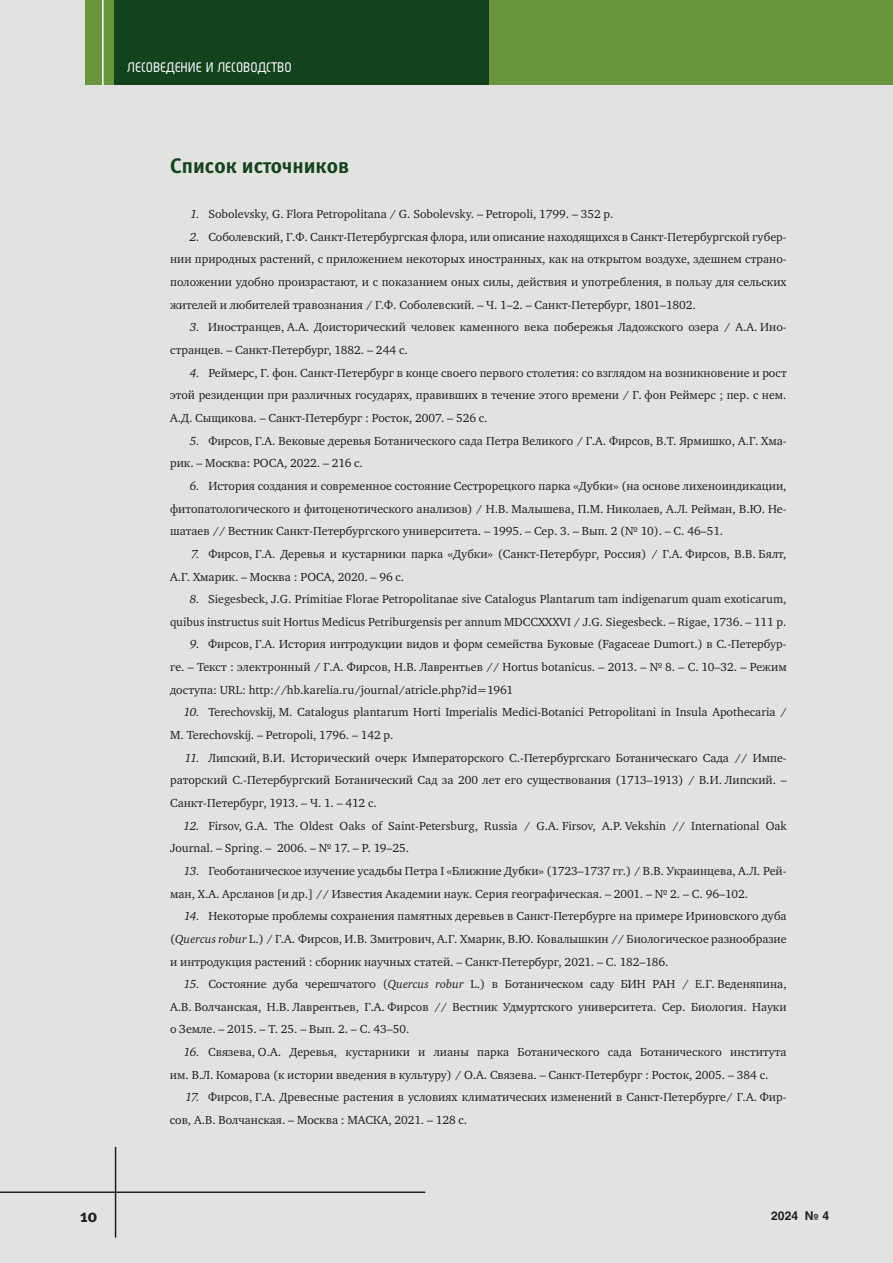
<style>
.page{position:relative;width:893px;height:1263px;background:#e2e2e1}
.page>*{position:absolute;margin:0;border:0;box-sizing:border-box;transform-origin:0 0}
.t1{font:21px "Meta Bold LFC";color:#13431d}
.t2{font:18px "Meta Bold C";color:#231f20}
.t3{font:700 16.5px "Magic C";color:#fff}
.t4{font:12px/22.6px "Charter C";color:#231f20}
.t5{font:700 12px "Helios C";color:#231f20}
.s1{font-style:italic}
</style>
<div class="page">
<div style="left:85px;top:0;width:808px;height:85px;background:#6b943e"></div>
<div style="left:115px;top:0;width:374px;height:85px;background:#13431d"></div>
<hr style="left:102px;top:0;width:2px;height:85px;background:#fff">
<hr style="left:0;top:1191px;width:425px;height:2px;background:#231f20">
<hr style="left:115px;top:1147px;width:1px;height:90px;background:#231f20">
<h3 class="t3" style="left:128px;top:60px;width:166px">ЛЕСОВЕДЕНИЕ И ЛЕСОВОДСТВО</h3>
<h1 class="t1" style="left:170px;top:153px;width:181px">Cписок источников</h1>
<p class="t4" style="left:191px;top:203px;width:425px"><span class="s1">1.</span> Sobolevsky, G. Flora Petropolitana / G. Sobolevsky. – Petropoli, 1799. – 352 p.</p>
<p class="t4" style="left:170px;top:226px;width:618px;text-align:justify;text-indent:20px"><span class="s1">2.</span> Соболевский, Г.Ф. Санкт-Петербургская флора, или описание находящихся в Санкт-Петербургской губер&shy;нии природных растений, с приложением некоторых иностранных, как на открытом воздухе, здешнем страно&shy;положении удобно произрастают, и с показанием оных силы, действия и употребления, в пользу для сельских жителей и любителей травознания / Г.Ф. Соболевский. – Ч. 1–2. – Санкт-Петербург, 1801–1802.</p>
<p class="t4" style="left:170px;top:316px;width:618px;text-indent:20px"><span class="s1">3.</span> Иностранцев, А.А. Доисторический человек каменного века побережья Ладожского озера / А.А. Ино&shy;странцев. – Санкт-Петербург, 1882. – 244 с.</p>
<p class="t4" style="left:170px;top:361px;width:618px;text-align:justify;text-indent:20px"><span class="s1">4.</span> Реймерс, Г. фон. Санкт-Петербург в конце своего первого столетия: со взглядом на возникновение и рост этой резиденции при различных государях, правивших в течение этого времени / Г. фон Реймерс ; пер. с нем.<br>А.Д. Сыщикова. – Санкт-Петербург : Росток, 2007. – 526 с.</p>
<p class="t4" style="left:170px;top:429px;width:618px;text-indent:20px"><span class="s1">5.</span> Фирсов, Г.А. Вековые деревья Ботанического сада Петра Великого / Г.А. Фирсов, В.Т. Ярмишко, А.Г. Хма&shy;рик. – Москва: РОСА, 2022. – 216 с.</p>
<p class="t4" style="left:170px;top:475px;width:618px;text-align:justify;text-indent:20px"><span class="s1">6.</span> История создания и современное состояние Сестрорецкого парка «Дубки» (на основе лихеноиндикации, фитопатологического и фитоценотического анализов) / Н.В. Малышева, П.М. Николаев, А.Л. Рейман, В.Ю. Не&shy;шатаев // Вестник Санкт-Петербургского университета. – 1995. – Сер. 3. – Вып. 2 (№ 10). – С. 46–51.</p>
<p class="t4" style="left:170px;top:543px;width:618px;text-indent:21px"><span class="s1">7.</span> Фирсов, Г.А. Деревья и кустарники парка «Дубки» (Санкт-Петербург, Россия) / Г.А. Фирсов, В.В. Бялт,<br>А.Г. Хмарик. – Москва : РОСА, 2020. – 96 с.</p>
<p class="t4" style="left:170px;top:588px;width:618px;text-align:right"><span class="s1">8.</span> Siegesbeck, J.G. Primitiae Florae Petropolitanae sive Catalogus Plantarum tam indigenarum quam exoticarum, quibus instructus suit Hortus Medicus Petriburgensis per annum MDCCXXXVI / J.G. Siegesbeck. – Rigae, 1736. – 111 p.</p>
<p class="t4" style="left:170px;top:633px;width:618px;text-align:justify;text-indent:20px"><span class="s1">9.</span> Фирсов, Г.А. История интродукции видов и форм семейства Буковые (Fagaceae Dumort.) в С.-Петербур&shy;ге. – Текст : электронный / Г.А. Фирсов, Н.В. Лаврентьев // Hortus botanicus. – 2013. – № 8. – С. 10–32. – Режим доступа: URL: http://hb.karelia.ru/journal/atricle.php?id=1961</p>
<p class="t4" style="left:170px;top:701px;width:618px;text-indent:14px"><span class="s1">10.</span> Terechovskij, M. Catalogus plantarum Horti Imperialis Medici-Botanici Petropolitani in Insula Apothecaria /<br>М. Terechovskij. – Petropoli, 1796. – 142 p.</p>
<p class="t4" style="left:170px;top:746px;width:618px;text-align:justify;text-indent:15px"><span class="s1">11.</span> Липский, В.И. Исторический очерк Императорского С.-Петербургскаго Ботаническаго Сада // Импе&shy;раторский С.-Петербургский Ботанический Сад за 200 лет его существования (1713–1913) / В.И. Липский. – Санкт-Петербург, 1913. – Ч. 1. – 412 с.</p>
<p class="t4" style="left:170px;top:814px;width:618px;text-indent:14px"><span class="s1">12.</span> Firsov, G.A. The Oldest Oaks of Saint-Petersburg, Russia / G.A. Firsov, A.P. Vekshin // International Oak<br>Journal. – Spring. – 2006. – № 17. – P. 19–25.</p>
<p class="t4" style="left:170px;top:860px;width:618px;text-indent:14px"><span class="s1">13.</span> Геоботаническое изучение усадьбы Петра I «Ближние Дубки» (1723–1737 гг.) / В.В. Украинцева, А.Л. Рей&shy;ман, Х.А. Арсланов [и др.] // Известия Академии наук. Серия географическая. – 2001. – № 2. – С. 96–102.</p>
<p class="t4" style="left:170px;top:905px;width:618px;text-align:justify;text-indent:14px"><span class="s1">14.</span> Некоторые проблемы сохранения памятных деревьев в Санкт-Петербурге на примере Ириновского дуба (<span class="s1">Quercus robur</span> L.) / Г.А. Фирсов, И.В. Змитрович, А.Г. Хмарик, В.Ю. Ковалышкин // Биологическое разнообразие и интродукция растений : сборник научных статей. – Санкт-Петербург, 2021. – С. 182–186.</p>
<p class="t4" style="left:170px;top:973px;width:618px;text-align:justify;text-indent:14px"><span class="s1">15.</span> Состояние дуба черешчатого (<span class="s1">Quercus robur</span> L.) в Ботаническом саду БИН РАН / Е.Г. Веденяпина, А.В. Волчанская, Н.В. Лаврентьев, Г.А. Фирсов // Вестник Удмуртского университета. Сер. Биология. Науки о Земле. – 2015. – Т. 25. – Вып. 2. – С. 43–50.</p>
<p class="t4" style="left:170px;top:1041px;width:618px;text-indent:14px"><span class="s1">16.</span> Cвязева, О.А. Деревья, кустарники и лианы парка Ботанического сада Ботанического института им. В.Л. Комарова (к истории введения в культуру) / О.А. Связева. – Санкт-Петербург : Росток, 2005. – 384 с.</p>
<p class="t4" style="left:170px;top:1086px;width:618px;text-indent:15px"><span class="s1">17.</span> Фирсов, Г.А. Древесные растения в условиях климатических изменений в Санкт-Петербурге/ Г.А. Фир&shy;сов, А.В. Волчанская. – Москва : МАСКА, 2021. – 128 с.</p>
<h2 class="t2" style="left:80px;top:1205px;width:19px">10</h2>
<p class="t5" style="left:771px;top:1208px;width:60px">2024 № 4</p>
</div>
